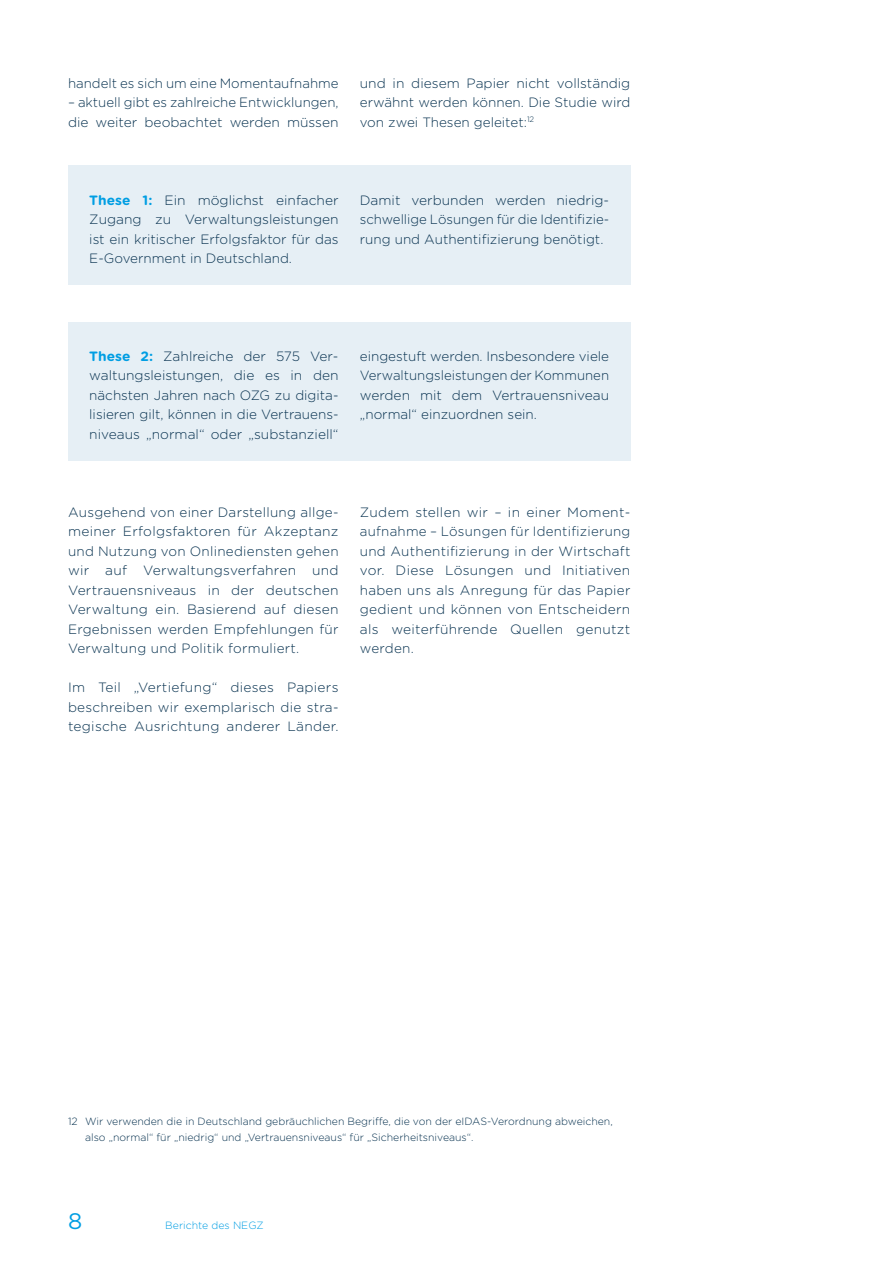
<style>
.page{position:relative;width:893px;height:1263px;background:#fff}
.page>*{position:absolute;margin:0;border:0;box-sizing:border-box;transform-origin:0 0}
.t1{font:22.5px "Gotham Rounded";color:#009ee3}
.t2{font:300 13.5px/19.5px "Gotham Rounded";color:#093351;text-align:justify}
.t3{font:300 10.5px/15.8px "Gotham Rounded";color:#093351}
.t4{font:10.5px "Gotham Rounded Light 3";color:#009ee3}
.s1{font-weight:700;color:#009ee3}
</style>
<div class="page">
<div style="left:68px;top:166px;width:562px;height:119px;background:#e6eff5"></div>
<div style="left:68px;top:322px;width:562px;height:138px;background:#e6eff5"></div>
<p class="t2" style="left:68px;top:72px;width:272px">handelt es sich um eine Momentaufnahme</p>
<p class="t2" style="left:68px;top:92px;width:272px">– aktuell gibt es zahlreiche Entwicklungen, die weiter beobachtet werden müssen</p>
<p class="t2" style="left:360px;top:72px;width:272px">und in diesem Papier nicht vollständig erwähnt werden können. Die Studie wird von zwei Thesen geleitet:<sup>12</sup></p>
<p class="t2" style="left:89px;top:189px;width:251px"><span class="s1">These 1:</span> Ein möglichst einfacher Zugang zu Verwaltungsleistungen ist ein kritischer Erfolgsfaktor für das E-Government in Deutschland.</p>
<p class="t2" style="left:360px;top:189px;width:251px">Damit verbunden werden niedrig&shy;schwellige Lösungen für die Identifizie&shy;rung und Authentifizierung benötigt.</p>
<p class="t2" style="left:89px;top:345px;width:251px"><span class="s1">These 2:</span> Zahlreiche der 575 Ver&shy;waltungsleistungen, die es in den nächsten Jahren nach OZG zu digita&shy;lisieren gilt, können in die Vertrauens&shy;niveaus „normal“ oder „substanziell“</p>
<p class="t2" style="left:360px;top:345px;width:251px">eingestuft werden. Insbesondere viele Verwaltungsleistungen der Kommunen werden mit dem Vertrauensniveau „normal“ einzuordnen sein.</p>
<p class="t2" style="left:68px;top:501px;width:272px">Ausgehend von einer Darstellung allge&shy;meiner Erfolgsfaktoren für Akzeptanz und Nutzung von Onlinediensten gehen wir auf Verwaltungsverfahren und Vertrauensniveaus in der deutschen Verwaltung ein. Basierend auf diesen Ergebnissen werden Empfehlungen für Verwaltung und Politik formuliert.</p>
<p class="t2" style="left:68px;top:677px;width:272px">Im Teil „Vertiefung“ dieses Papiers beschreiben wir exemplarisch die stra&shy;tegische Ausrichtung anderer Länder.</p>
<p class="t2" style="left:360px;top:501px;width:272px">Zudem stellen wir – in einer Moment&shy;aufnahme – Lösungen für Identifizierung und Authentifizierung in der Wirtschaft vor. Diese Lösungen und Initiativen haben uns als Anregung für das Papier gedient und können von Entscheidern als weiterführende Quellen genutzt werden.</p>
<p class="t3" style="left:85px;top:1113px;width:529px;text-indent:-17px">12 Wir verwenden die in Deutschland gebräuchlichen Begriffe, die von der eIDAS-Verordnung abweichen, also „normal“ für „niedrig“ und „Vertrauensniveaus“ für „Sicherheitsniveaus“.</p>
<h1 class="t1" style="left:68px;top:1205px;width:16px">8</h1>
<p class="t4" style="left:165px;top:1218px;width:100px">Berichte des NEGZ</p>
</div>
